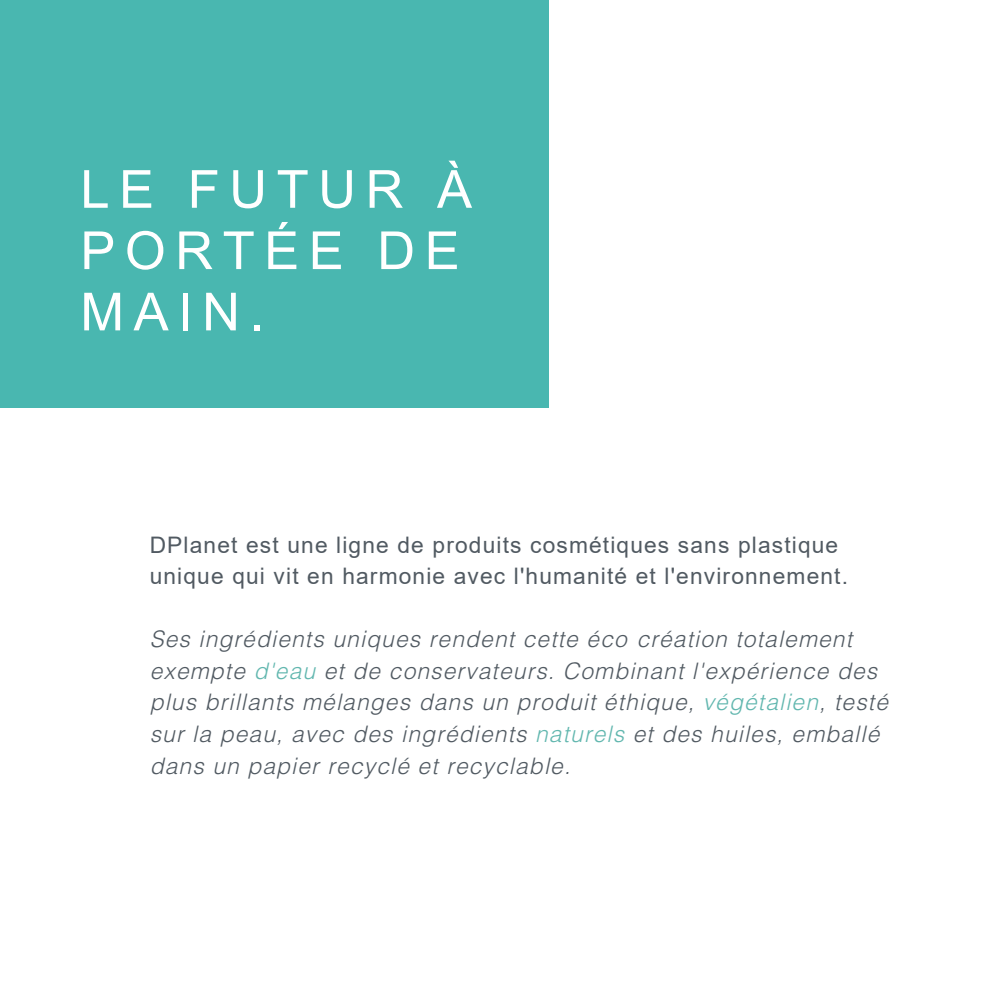
<style>
.page{position:relative;width:993px;height:993px;background:#fff}
.page>*{position:absolute;margin:0;border:0;box-sizing:border-box;transform-origin:0 0}
.t1{font:52.5px/61.2px "Arial";letter-spacing:.18em;color:#fff}
.t2{font:italic 300 22.75px/31.5px "Helvetica LT Std";letter-spacing:.05em;color:#515a62}
.t3{font:22.75px/31.5px "Arial";letter-spacing:.05em;color:#515a62}
.s1{color:#62b7af}
</style>
<div class="page">
<div style="left:0;top:0;width:548px;height:407px;background:#49b7b0"></div>
<h1 class="t1" style="left:80px;top:158px;width:393px">LE FUTUR À<br>PORTÉE DE<br>MAIN.</h1>
<p class="t3" style="left:150px;top:528px;width:699px">DPlanet est une ligne de produits cosmétiques sans plastique unique qui vit en harmonie avec l'humanité et l'environnement.</p>
<p class="t2" style="left:150px;top:623px;width:739px">Ses ingrédients uniques rendent cette éco-création totalement exempte <span class="s1">d'eau</span> et de conservateurs. Combinant l'expérience des plus brillants mélanges dans un produit éthique, <span class="s1">végétalien</span>, testé sur la peau, avec des ingrédients <span class="s1">naturels</span> et des huiles, emballé dans un papier recyclé et recyclable.</p>
</div>
